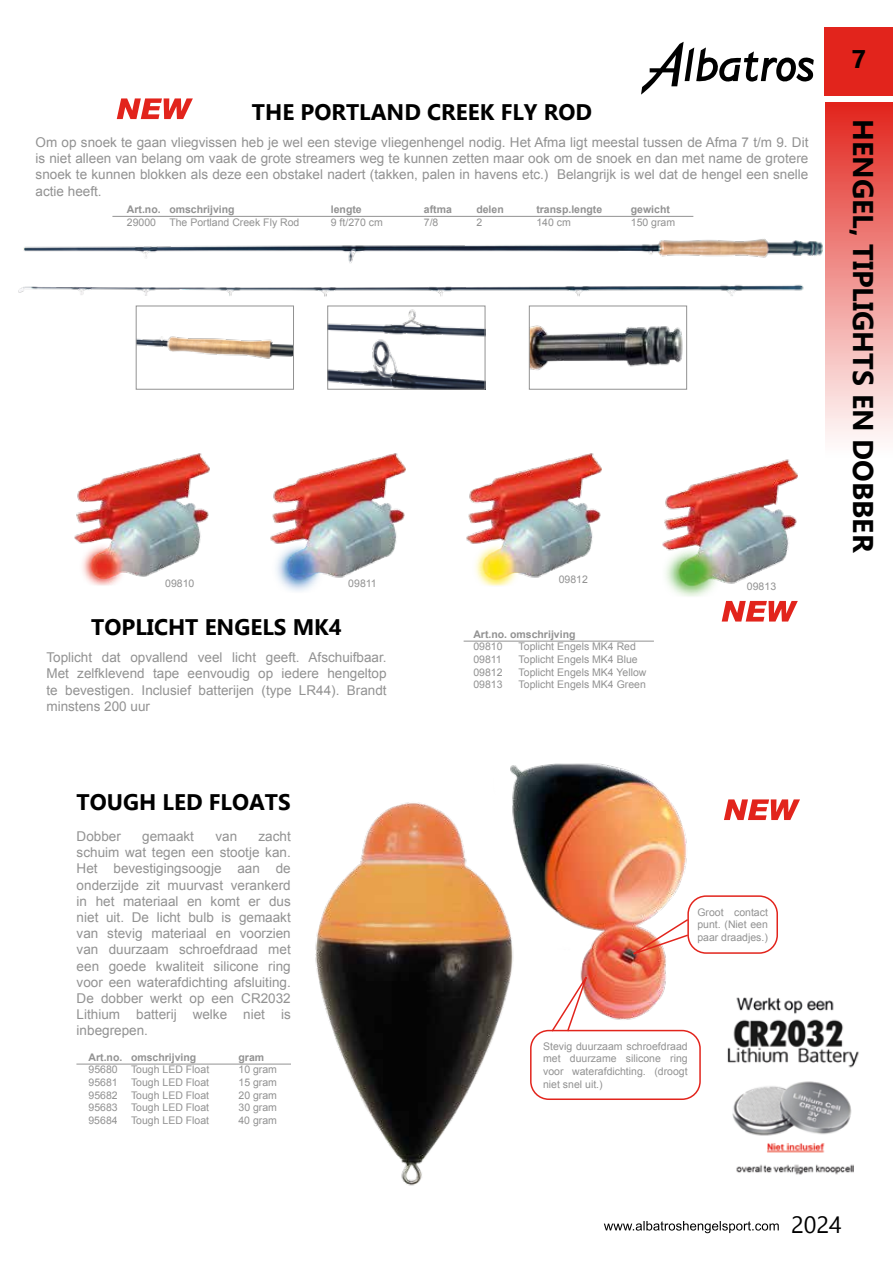
<style>
.page{position:relative;width:893px;height:1263px;background:#fff}
.page>*{position:absolute;margin:0;border:0;box-sizing:border-box;transform-origin:0 0}
.t1{font:700 28.5px "Gadugi";color:#000}
.t2{font:700 25.5px "Gadugi";color:#000}
.t3{font:23.55px "Gadugi";color:#000}
.t4{font:700 22.5px "Gadugi";color:#000}
.t5{font:13.5px/16.2px "Arial";color:#929292;text-align:justify}
.t6{font:10.5px/12.6px "Arial";color:#929292;text-align:justify}
.t7{font:700 10.5px "Arial";color:#929292}
</style>
<div class="page">
<div style="left:825px;top:28px;width:68px;height:68px;background:#e2241c"></div>
<div style="left:825px;top:102px;width:68px;height:406px;background:linear-gradient(to bottom,#e22a22,#fff)"></div>
<svg style="left:604px;top:1221px;width:175px;height:12px"></svg>
<svg style="left:641px;top:42px;width:173px;height:53px"></svg>
<svg style="left:117px;top:98px;width:76px;height:21px"></svg>
<svg style="left:722px;top:601px;width:76px;height:20px"></svg>
<svg style="left:724px;top:799px;width:76px;height:21px"></svg>
<img style="left:18px;top:228px;width:821px;height:80px">
<img style="left:138px;top:336px;width:154px;height:23px">
<div style="left:136px;top:306px;width:158px;height:83px;border:1px solid #929292"></div>
<img style="left:330px;top:309px;width:153px;height:78px">
<div style="left:328px;top:306px;width:157px;height:83px;border:1px solid #929292"></div>
<img style="left:531px;top:325px;width:152px;height:45px">
<div style="left:529px;top:306px;width:158px;height:83px;border:1px solid #929292"></div>
<img style="left:74px;top:453px;width:136px;height:133px">
<img style="left:270px;top:453px;width:136px;height:139px">
<img style="left:466px;top:453px;width:136px;height:133px">
<img style="left:662px;top:459px;width:136px;height:142px">
<img style="left:315px;top:802px;width:181px;height:384px">
<img style="left:727px;top:997px;width:132px;height:178px">
<hr style="left:112px;top:216px;width:581px;height:1px;background:#929292">
<hr style="left:464px;top:641px;width:190px;height:1px;background:#929292">
<hr style="left:76px;top:1064px;width:215px;height:1px;background:#929292">
<img style="left:494px;top:763px;width:202px;height:267px">
<div style="left:687px;top:895px;width:91px;height:59px;border:2px solid #e2241c;border-radius:18px"></div>
<div style="left:530px;top:1030px;width:171px;height:70px;border:2px solid #e2241c;border-radius:18px"></div>
<svg style="left:622px;top:918px;width:68px;height:41px"></svg>
<svg style="left:550px;top:965px;width:42px;height:68px"></svg>
<h3 class="t4" style="left:252px;top:98px;width:342px">THE PORTLAND CREEK FLY ROD</h3>
<p class="t5" style="left:36px;top:134px;width:774px">Om op snoek te gaan vliegvissen heb je wel een stevige vliegenhengel nodig. Het Afma ligt meestal tussen de Afma 7 t/m 9. Dit is niet alleen van belang om vaak de grote streamers weg te kunnen zetten maar ook om de snoek en dan met name de grotere snoek te kunnen blokken als deze een obstakel nadert (takken, palen in havens etc.) Belangrijk is wel dat de hengel een snelle actie heeft.</p>
<p class="t7" style="left:127px;top:202px;width:109px">Art.no. omschrijving</p>
<p class="t7" style="left:331px;top:202px;width:32px">lengte</p>
<p class="t7" style="left:424px;top:202px;width:30px">aftma</p>
<p class="t7" style="left:476px;top:202px;width:29px">delen</p>
<p class="t7" style="left:536px;top:202px;width:67px">transp.lengte</p>
<p class="t7" style="left:631px;top:202px;width:41px">gewicht</p>
<p class="t6" style="left:127px;top:216px;width:31px">29000</p>
<p class="t6" style="left:169px;top:216px;width:132px">The Portland Creek Fly Rod</p>
<p class="t6" style="left:331px;top:216px;width:53px">9 ft/270 cm</p>
<p class="t6" style="left:424px;top:216px;width:16px">7/8</p>
<p class="t6" style="left:476px;top:216px;width:7px">2</p>
<p class="t6" style="left:536px;top:216px;width:36px">140 cm</p>
<p class="t6" style="left:631px;top:216px;width:46px">150 gram</p>
<p class="t6" style="left:165px;top:577px;width:31px">09810</p>
<p class="t6" style="left:559px;top:573px;width:31px">09812</p>
<p class="t6" style="left:348px;top:577px;width:30px">09811</p>
<p class="t6" style="left:747px;top:580px;width:31px">09813</p>
<h3 class="t4" style="left:91px;top:613px;width:252px">TOPLICHT ENGELS MK4</h3>
<p class="t5" style="left:46px;top:649px;width:342px">Toplicht dat opvallend veel licht geeft. Afschuifbaar.<br>Met zelfklevend tape eenvoudig op iedere hengeltop te bevestigen. Inclusief batterijen (type LR44). Brandt minstens 200 uur</p>
<h3 class="t4" style="left:77px;top:788px;width:216px">TOUGH LED FLOATS</h3>
<p class="t5" style="left:77px;top:828px;width:216px;text-indent:182px">zacht schuim wat tegen een stootje kan.<br>Het bevestigingsoogje aan de onderzijde zit muurvast verankerd in het materiaal en komt er dus niet uit. De licht bulb is gemaakt van stevig materiaal en voorzien van duurzaam schroefdraad met een goede kwaliteit silicone ring voor een waterafdichting afsluiting.<br>De dobber werkt op een CR2032<br>Lithium batterij welke niet is inbegrepen.</p>
<p class="t5" style="left:77px;top:828px;width:46px">Dobber</p>
<p class="t5" style="left:142px;top:828px;width:53px">gemaakt</p>
<p class="t5" style="left:215px;top:828px;width:23px">van</p>
<p class="t7" style="left:89px;top:1050px;width:109px">Art.no. omschrijving</p>
<p class="t7" style="left:239px;top:1050px;width:27px">gram</p>
<p class="t6" style="left:89px;top:1063px;width:31px">95680</p>
<p class="t6" style="left:131px;top:1063px;width:80px">Tough LED Float</p>
<p class="t6" style="left:239px;top:1063px;width:40px">10 gram</p>
<p class="t6" style="left:89px;top:1076px;width:31px">95681</p>
<p class="t6" style="left:131px;top:1076px;width:80px">Tough LED Float</p>
<p class="t6" style="left:239px;top:1076px;width:40px">15 gram</p>
<p class="t6" style="left:88px;top:1089px;width:31px">95682</p>
<p class="t6" style="left:131px;top:1089px;width:80px">Tough LED Float</p>
<p class="t6" style="left:238px;top:1089px;width:40px">20 gram</p>
<p class="t6" style="left:88px;top:1101px;width:31px">95683</p>
<p class="t6" style="left:131px;top:1101px;width:80px">Tough LED Float</p>
<p class="t6" style="left:238px;top:1101px;width:40px">30 gram</p>
<p class="t6" style="left:88px;top:1114px;width:31px">95684</p>
<p class="t6" style="left:131px;top:1114px;width:80px">Tough LED Float</p>
<p class="t6" style="left:238px;top:1114px;width:40px">40 gram</p>
<p class="t7" style="left:473px;top:627px;width:104px">Art.no. omschrijving</p>
<p class="t6" style="left:473px;top:640px;width:31px">09810</p>
<p class="t6" style="left:519px;top:640px;width:119px">Toplicht Engels MK4 Red</p>
<p class="t6" style="left:473px;top:653px;width:30px">09811</p>
<p class="t6" style="left:519px;top:653px;width:121px">Toplicht Engels MK4 Blue</p>
<p class="t6" style="left:473px;top:666px;width:31px">09812</p>
<p class="t6" style="left:519px;top:666px;width:129px">Toplicht Engels MK4 Yellow</p>
<p class="t6" style="left:473px;top:678px;width:31px">09813</p>
<p class="t6" style="left:519px;top:678px;width:129px">Toplicht Engels MK4 Green</p>
<p class="t6" style="left:697px;top:906px;width:72px">Groot contact punt. (Niet een paar draadjes.)</p>
<p class="t6" style="left:543px;top:1040px;width:146px">Stevig duurzaam schroefdraad met duurzame silicone ring voor waterafdichting. (droogt niet snel uit.)</p>
<h2 class="t2" style="left:852px;top:44px;width:16px">7</h2>
<h1 class="t1" style="left:880px;top:119px;width:435px;rotate:90deg">HENGEL, TIPLIGHTS EN DOBBER</h1>
<h3 class="t3" style="left:791px;top:1211px;width:52px">2024</h3>
</div>
